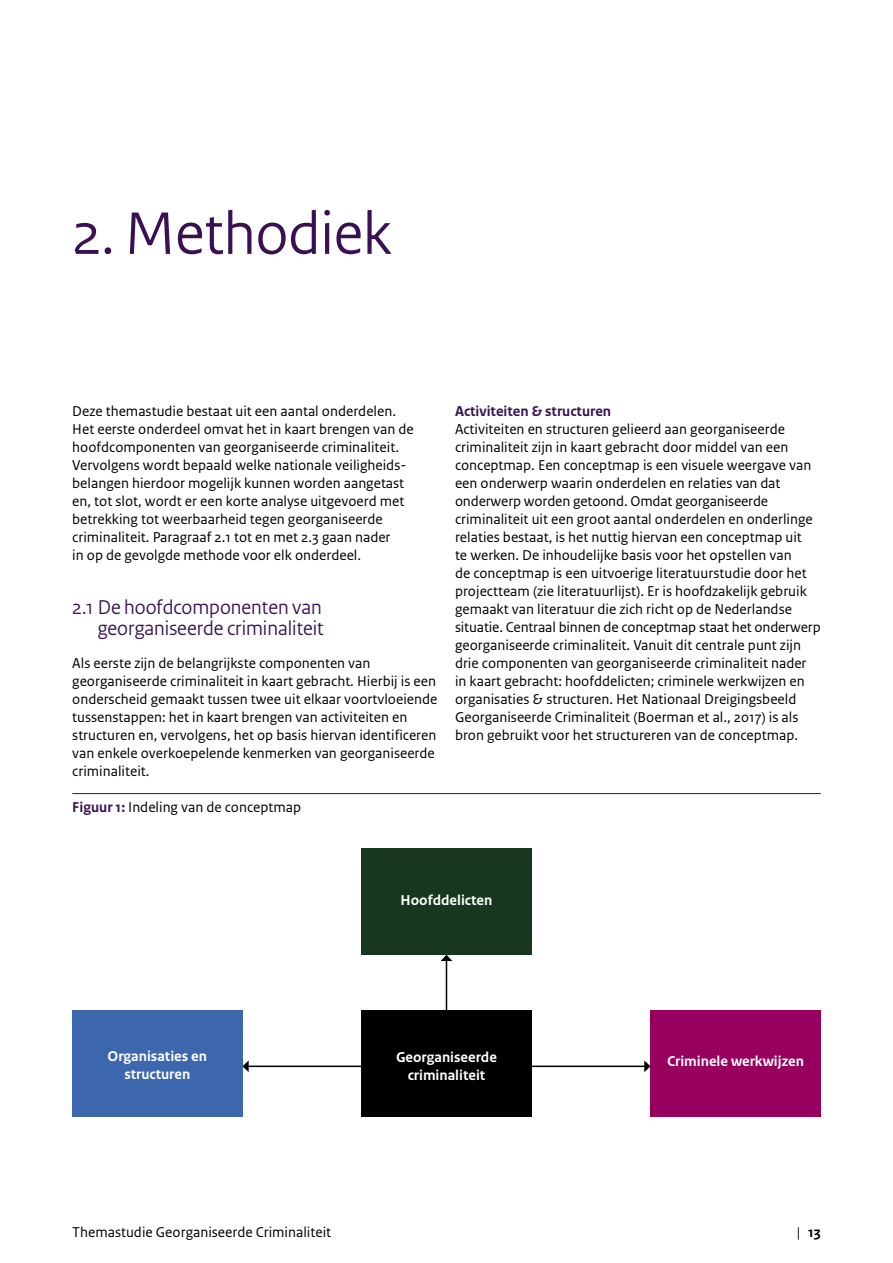
<style>
.page{position:relative;width:893px;height:1263px;background:#fff}
.page>*{position:absolute;margin:0;border:0;box-sizing:border-box;transform-origin:0 0}
.t1{font:63px "Rijksoverheid Sans Heading";color:#391053}
.t2{font:21px/21px "Rijksoverheid Sans Heading";color:#391053;text-align:right}
.t3{font:15px/18px "Rijksoverheid Sans Text";color:#000}
.t4{font:700 15px/18px "Rijksoverheid Sans Text";color:#fff;text-align:center}
.t5{font:700 15px "Rijksoverheid Sans Text";color:#391053}
.t6{font:700 15px "Rijksoverheid Sans Text";color:#000}
.s1{font-weight:700;color:#391053}
.s2{font-weight:400}
</style>
<div class="page">
<hr style="left:72px;top:793px;width:749px;height:1px;background:#391053">
<hr style="left:248px;top:1065px;width:397px;height:2px;background:#000">
<svg style="left:242px;top:1060px;width:7px;height:12px"></svg>
<svg style="left:644px;top:1060px;width:7px;height:12px"></svg>
<div style="left:361px;top:848px;width:170px;height:107px;background:#17381e"></div>
<div style="left:72px;top:1010px;width:170px;height:106px;background:#3c67ad"></div>
<div style="left:651px;top:1010px;width:170px;height:107px;background:#98005f"></div>
<div style="left:361px;top:1010px;width:170px;height:107px;background:#000"></div>
<hr style="left:446px;top:960px;width:1px;height:50px;background:#000">
<svg style="left:441px;top:955px;width:11px;height:6px"></svg>
<h1 class="t1" style="left:72px;top:197px;width:320px">2. Methodiek</h1>
<p class="t3" style="left:72px;top:402px;width:343px">Deze themastudie bestaat uit een aantal onderdelen.<br>Het eerste onderdeel omvat het in kaart brengen van de hoofdcomponenten van georganiseerde criminaliteit.<br>Vervolgens wordt bepaald welke nationale veiligheids&shy;belangen hierdoor mogelijk kunnen worden aangetast en, tot slot, wordt er een korte analyse uitgevoerd met betrekking tot weerbaarheid tegen georganiseerde criminaliteit. Paragraaf 2.1 tot en met 2.3 gaan nader<br>in op de gevolgde methode voor elk onderdeel.</p>
<h2 class="t2" style="left:72px;top:597px;width:253px">2.1 De hoofdcomponenten van georganiseerde criminaliteit</h2>
<p class="t3" style="left:72px;top:654px;width:367px">Als eerste zijn de belangrijkste componenten van georganiseerde criminaliteit in kaart gebracht. Hierbij is een onderscheid gemaakt tussen twee uit elkaar voortvloeiende tussenstappen: het in kaart brengen van activiteiten en structuren en, vervolgens, het op basis hiervan identificeren van enkele overkoepelende kenmerken van georganiseerde criminaliteit.</p>
<p class="t3" style="left:72px;top:798px;width:230px"><span class="s1">Figuur 1:</span> Indeling van de conceptmap</p>
<p class="t5" style="left:455px;top:402px;width:158px">Activiteiten &amp; structuren</p>
<p class="t3" style="left:455px;top:420px;width:367px">Activiteiten en structuren gelieerd aan georganiseerde criminaliteit zijn in kaart gebracht door middel van een conceptmap. Een conceptmap is een visuele weergave van een onderwerp waarin onderdelen en relaties van dat onderwerp worden getoond. Omdat georganiseerde criminaliteit uit een groot aantal onderdelen en onderlinge relaties bestaat, is het nuttig hiervan een conceptmap uit<br>te werken. De inhoudelijke basis voor het opstellen van<br>de conceptmap is een uitvoerige literatuurstudie door het projectteam (zie literatuurlijst). Er is hoofdzakelijk gebruik gemaakt van literatuur die zich richt op de Nederlandse situatie. Centraal binnen de conceptmap staat het onderwerp georganiseerde criminaliteit. Vanuit dit centrale punt zijn drie componenten van georganiseerde criminaliteit nader in kaart gebracht: hoofddelicten; criminele werkwijzen en organisaties &amp; structuren. Het Nationaal Dreigingsbeeld Georganiseerde Criminaliteit (Boerman et al., 2017) is als bron gebruikt voor het structureren van de conceptmap.</p>
<p class="t4" style="left:401px;top:891px;width:93px">Hoofddelicten</p>
<p class="t4" style="left:108px;top:1047px;width:101px">Organisaties en structuren</p>
<p class="t4" style="left:396px;top:1048px;width:102px">Georganiseerde</p>
<p class="t4" style="left:667px;top:1052px;width:138px">Criminele werkwijzen</p>
<p class="t4" style="left:408px;top:1066px;width:79px">criminaliteit</p>
<p class="t3" style="left:72px;top:1223px;width:260px">Themastudie Georganiseerde Criminaliteit</p>
<p class="t6" style="left:797px;top:1223px;width:25px"><span class="s2">|</span> 13</p>
</div>
